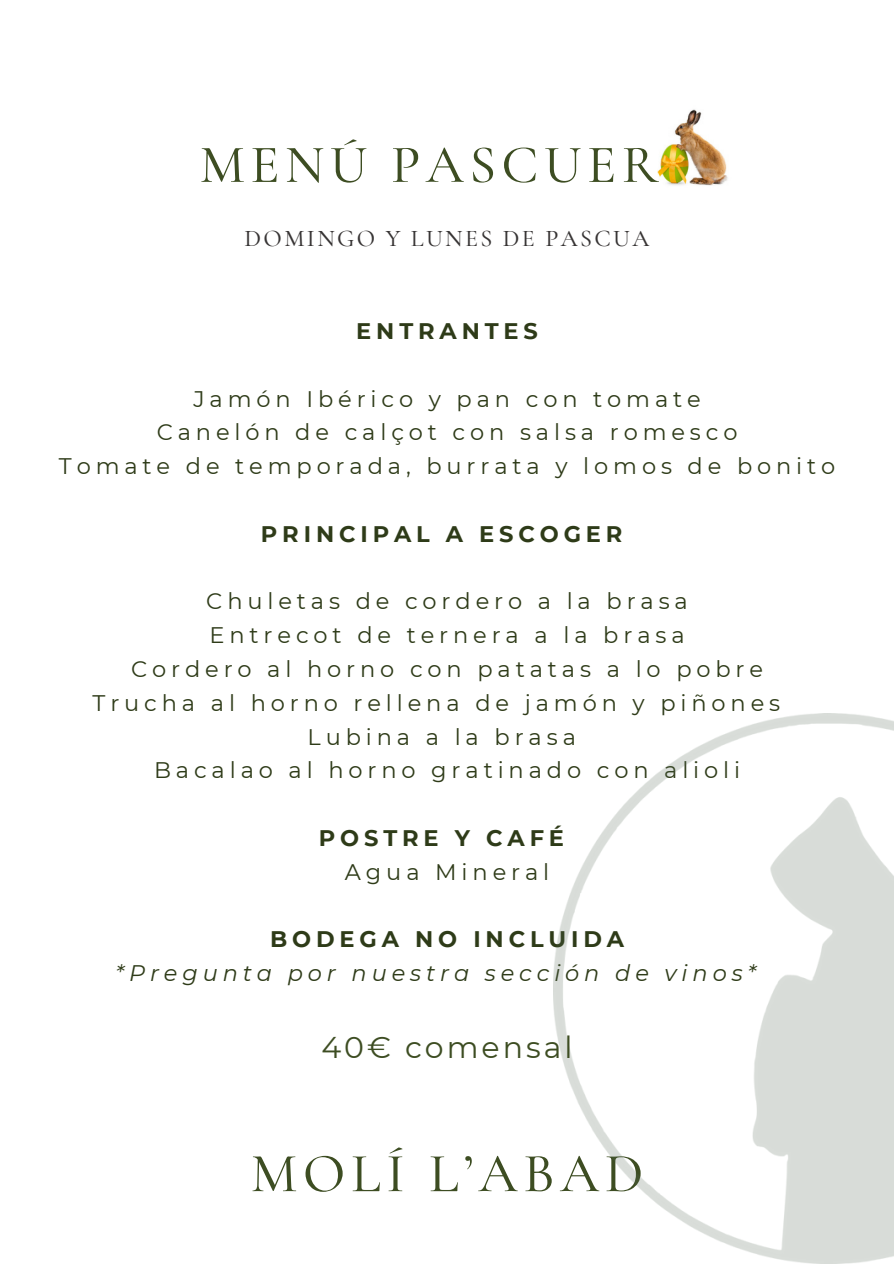
<style>
.page{position:relative;width:894px;height:1264px;background:#fff}
.page>*{position:absolute;margin:0;border:0;box-sizing:border-box;transform-origin:0 0}
.t1{font:500 55.5px "Cormorant Garamond";letter-spacing:.1em;color:#3d4d22}
.t2{font:500 54px "Cormorant Garamond";letter-spacing:.1em;color:#3d4d22}
.t3{font:30px "Montserrat";letter-spacing:.1em;color:#3d4d22}
.t4{font:500 24px "Cormorant Garamond";letter-spacing:.1em;color:#373434}
.t5{font:22.5px "Montserrat";letter-spacing:.215em;color:#2e3b18}
.t6{font:700 22.5px "Montserrat";letter-spacing:.215em;color:#2e3b18}
.t7{font:italic 22.5px "Montserrat";letter-spacing:.215em;color:#2e3b18}
</style>
<div class="page">
<img style="left:553px;top:713px;width:340px;height:550px">
<img style="left:657px;top:109px;width:71px;height:77px">
<p class="t2" style="left:199px;top:132px;width:460px">MENÚ PASCUER</p>
<p class="t4" style="left:244px;top:223px;width:406px">DOMINGO Y LUNES DE PASCUA</p>
<p class="t6" style="left:356px;top:317px;width:183px">ENTRANTES</p>
<h1 class="t5" style="left:193px;top:385px;width:508px">Jamón Ibérico y pan con tomate</h1>
<h3 class="t5" style="left:157px;top:418px;width:582px">Canelón de calçot con salsa romesco</h3>
<h3 class="t5" style="left:59px;top:452px;width:777px">Tomate de temporada, burrata y lomos de bonito</h3>
<p class="t6" style="left:261px;top:520px;width:363px">PRINCIPAL A ESCOGER</p>
<p class="t5" style="left:206px;top:587px;width:483px">Chuletas de cordero a la brasa</p>
<p class="t5" style="left:209px;top:621px;width:476px">Entrecot de ternera a la brasa</p>
<h3 class="t5" style="left:131px;top:655px;width:633px">Cordero al horno con patatas a lo pobre</h3>
<p class="t5" style="left:92px;top:689px;width:689px">Trucha al horno rellena de jamón y piñones</p>
<p class="t5" style="left:307px;top:722px;width:270px">Lubina a la brasa</p>
<p class="t5" style="left:154px;top:756px;width:587px">Bacalao al horno gratinado con alioli</p>
<p class="t6" style="left:319px;top:824px;width:246px">POSTRE Y CAFÉ</p>
<p class="t5" style="left:345px;top:857px;width:206px">Agua Mineral</p>
<p class="t6" style="left:270px;top:925px;width:355px">BODEGA NO INCLUIDA</p>
<p class="t7" style="left:115px;top:959px;width:642px">*Pregunta por nuestra sección de vinos*</p>
<p class="t3" style="left:321px;top:1028px;width:253px">40€ comensal</p>
<p class="t1" style="left:250px;top:1139px;width:394px">MOLÍ L’ABAD</p>
</div>
